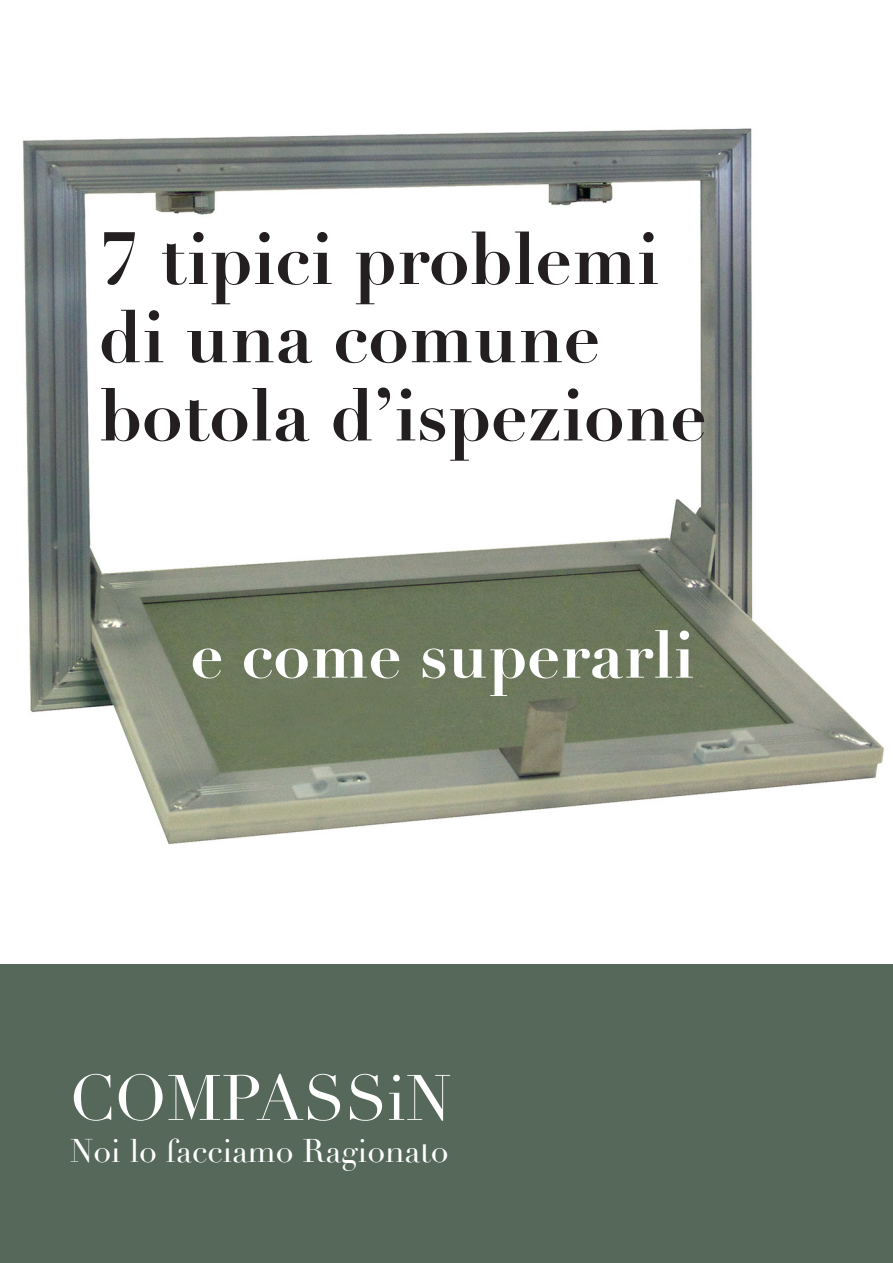
<style>
.page{position:relative;width:893px;height:1263px;background:#fff}
.page>*{position:absolute;margin:0;border:0;box-sizing:border-box;transform-origin:0 0}
.Titolo_newsletter{font:700 72.75px "Didot";color:#231f20}
.Titolo_newsletter-2{font:700 65.85px "Didot";color:#fff}
.t1{font:63px "Didot";color:#fff}
.t2{font:32.1px "Didot";color:#fff}
</style>
<div class="page">
<div style="left:0;top:965px;width:893px;height:298px;background:#56685a"></div>
<img style="left:22px;top:128px;width:862px;height:717px">
<p class="Titolo_newsletter" style="left:99px;top:213px;width:562px">7 tipici problemi</p>
<p class="Titolo_newsletter" style="left:99px;top:291px;width:503px">di una comune</p>
<p class="Titolo_newsletter" style="left:99px;top:369px;width:609px">botola d’ispezione</p>
<p class="Titolo_newsletter-2" style="left:190px;top:613px;width:505px">e come superarli</p>
<p class="t1" style="left:69px;top:1060px;width:384px">COMPASSiN</p>
<p class="t2" style="left:70px;top:1132px;width:380px">Noi lo facciamo Ragionato</p>
</div>
